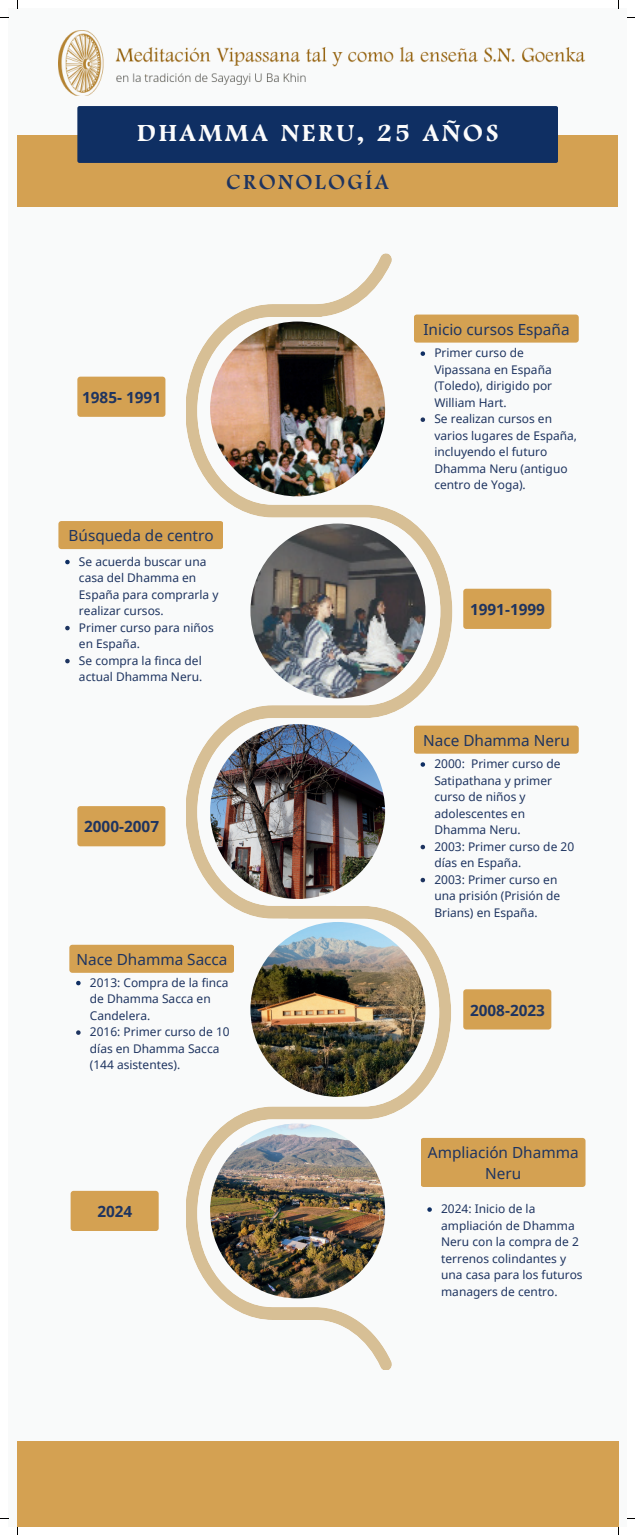
<style>
.page{position:relative;width:635px;height:1535px;background:#fff}
.page>*{position:absolute;margin:0;border:0;box-sizing:border-box;transform-origin:0 0}
.t1{font:700 25.6px "Footlight MT Pro";letter-spacing:.08em;color:#fcfcfc}
.t2{font:22.4px "Footlight MT Pro";letter-spacing:.105em;color:#1e3460}
.t3{font:15.3px/21px "Noto Sans";color:#1e3460;text-align:center}
.t4{font:700 15.3px "Noto Sans";color:#1e3460}
.t5{font:11.9px/16.5px "Noto Sans";color:#1e3460}
</style>
<div class="page">
<div style="left:8px;top:8px;width:618px;height:1518px;background:#f9fafa"></div>
<div style="left:413px;top:314px;width:165px;height:28px;background:#d4a152;border-radius:3px"></div>
<div style="left:17px;top:99px;width:600px;height:107px;background:#d4a152"></div>
<div style="left:17px;top:17px;width:609px;height:117px;background:#f9fafa"></div>
<div style="left:77px;top:106px;width:480px;height:57px;background:#0f2f63"></div>
<div style="left:77px;top:376px;width:88px;height:41px;background:#d4a152;border-radius:3px"></div>
<div style="left:58px;top:521px;width:165px;height:28px;background:#d4a152;border-radius:3px"></div>
<div style="left:463px;top:588px;width:87px;height:41px;background:#d4a152;border-radius:3px"></div>
<div style="left:413px;top:725px;width:165px;height:28px;background:#d4a152;border-radius:3px"></div>
<div style="left:77px;top:806px;width:88px;height:40px;background:#d4a152;border-radius:3px"></div>
<div style="left:69px;top:944px;width:165px;height:28px;background:#d4a152;border-radius:3px"></div>
<div style="left:463px;top:989px;width:87px;height:40px;background:#d4a152;border-radius:3px"></div>
<div style="left:71px;top:1190px;width:87px;height:40px;background:#d4a152;border-radius:3px"></div>
<div style="left:17px;top:1440px;width:600px;height:86px;background:#d4a152"></div>
<img style="left:58px;top:31px;width:528px;height:64px">
<div style="left:420px;top:1137px;width:165px;height:49px;background:#d4a152;border-radius:3px"></div>
<svg style="left:65px;top:559px;width:5px;height:5px"></svg>
<svg style="left:65px;top:625px;width:5px;height:5px"></svg>
<svg style="left:65px;top:658px;width:5px;height:5px"></svg>
<svg style="left:76px;top:980px;width:4px;height:5px"></svg>
<svg style="left:76px;top:1030px;width:4px;height:4px"></svg>
<img style="left:185px;top:253px;width:267px;height:1116px">
<h1 class="t1" style="left:137px;top:118px;width:363px">DHAMMA NERU, 25 AÑOS</h1>
<h2 class="t2" style="left:226px;top:169px;width:164px">CRONOLOGÍA</h2>
<p class="t4" style="left:82px;top:386px;width:80px">1985- 1991</p>
<p class="t3" style="left:69px;top:525px;width:146px">Búsqueda de centro</p>
<p class="t5" style="left:79px;top:553px;width:141px">Se acuerda buscar una casa del Dhamma en<br>España para comprarla y realizar cursos.<br>Primer curso para niños en España.<br>Se compra la finca del actual Dhamma Neru.</p>
<p class="t4" style="left:84px;top:816px;width:76px">2000-2007</p>
<p class="t3" style="left:76px;top:948px;width:152px">Nace Dhamma Sacca</p>
<p class="t5" style="left:90px;top:973px;width:141px">2013: Compra de la finca de Dhamma Sacca en<br>Candelera.<br>2016: Primer curso de 10 días en Dhamma Sacca (144 asistentes).</p>
<p class="t4" style="left:97px;top:1200px;width:37px">2024</p>
<p class="t3" style="left:423px;top:318px;width:148px">Inicio cursos España</p>
<p class="t5" style="left:434px;top:344px;width:144px">Primer curso de<br>Vipassana en España (Toledo), dirigido por<br>William Hart.<br>Se realizan cursos en varios lugares de España, incluyendo el futuro<br>Dhamma Neru (antiguo centro de Yoga).</p>
<p class="t4" style="left:469px;top:598px;width:76px">1991-1999</p>
<p class="t3" style="left:422px;top:729px;width:148px">Nace Dhamma Neru</p>
<p class="t5" style="left:434px;top:755px;width:141px">2000: Primer curso de<br>Satipathana y primer curso de niños y adolescentes en<br>Dhamma Neru.<br>2003: Primer curso de 20 días en España.<br>2003: Primer curso en una prisión (Prisión de<br>Brians) en España.</p>
<p class="t4" style="left:469px;top:999px;width:76px">2008-2023</p>
<p class="t3" style="left:427px;top:1141px;width:152px">Ampliación Dhamma<br>Neru</p>
<p class="t5" style="left:440px;top:1200px;width:143px">2024: Inicio de la ampliación de Dhamma<br>Neru con la compra de 2 terrenos colindantes y una casa para los futuros managers de centro.</p>
</div>
